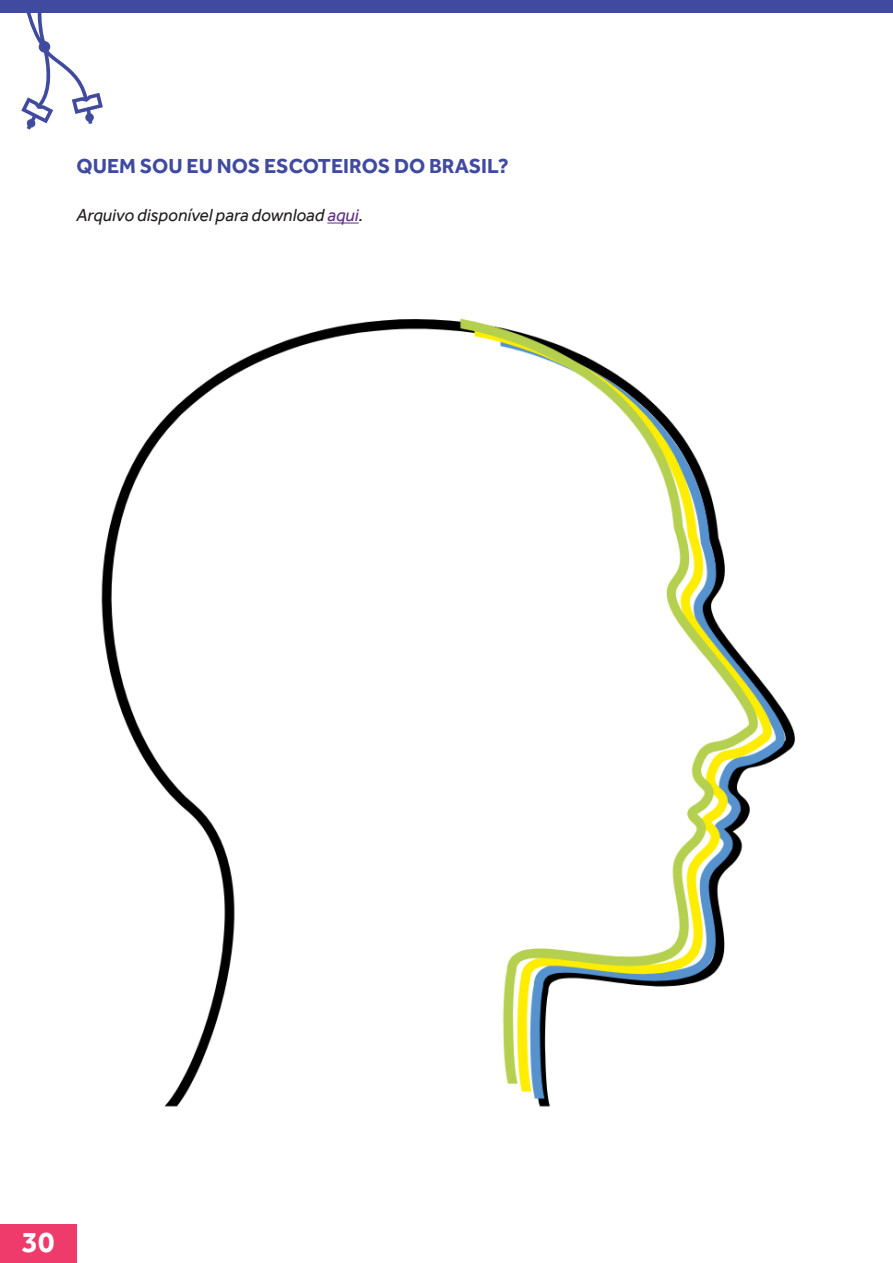
<style>
.page{position:relative;width:893px;height:1263px;background:#fff}
.page>*{position:absolute;margin:0;border:0;box-sizing:border-box;transform-origin:0 0}
.t1{font:700 30px "Effra";color:#fff}
.effra_base{font:700 21px "Effra";color:#404a9f}
.effra_base-2{font:italic 18px "Effra";color:#231f20}
.s1{color:#5d2f88}
</style>
<div class="page">
<div style="left:0;top:0;width:893px;height:13px;background:#404a9f"></div>
<div style="left:0;top:1225px;width:77px;height:38px;background:#ef3b6b"></div>
<svg style="left:21px;top:13px;width:82px;height:117px"></svg>
<hr style="left:327px;top:223px;width:32px;height:1px;background:#5d2f88">
<img style="left:101px;top:318px;width:694px;height:789px">
<p class="effra_base" style="left:77px;top:153px;width:434px">QUEM SOU EU NOS ESCOTEIROS DO BRASIL?</p>
<p class="effra_base-2" style="left:77px;top:205px;width:288px">Arquivo disponível para download <span class="s1">aqui</span>.</p>
<h1 class="t1" style="left:22px;top:1224px;width:34px">30</h1>
</div>
